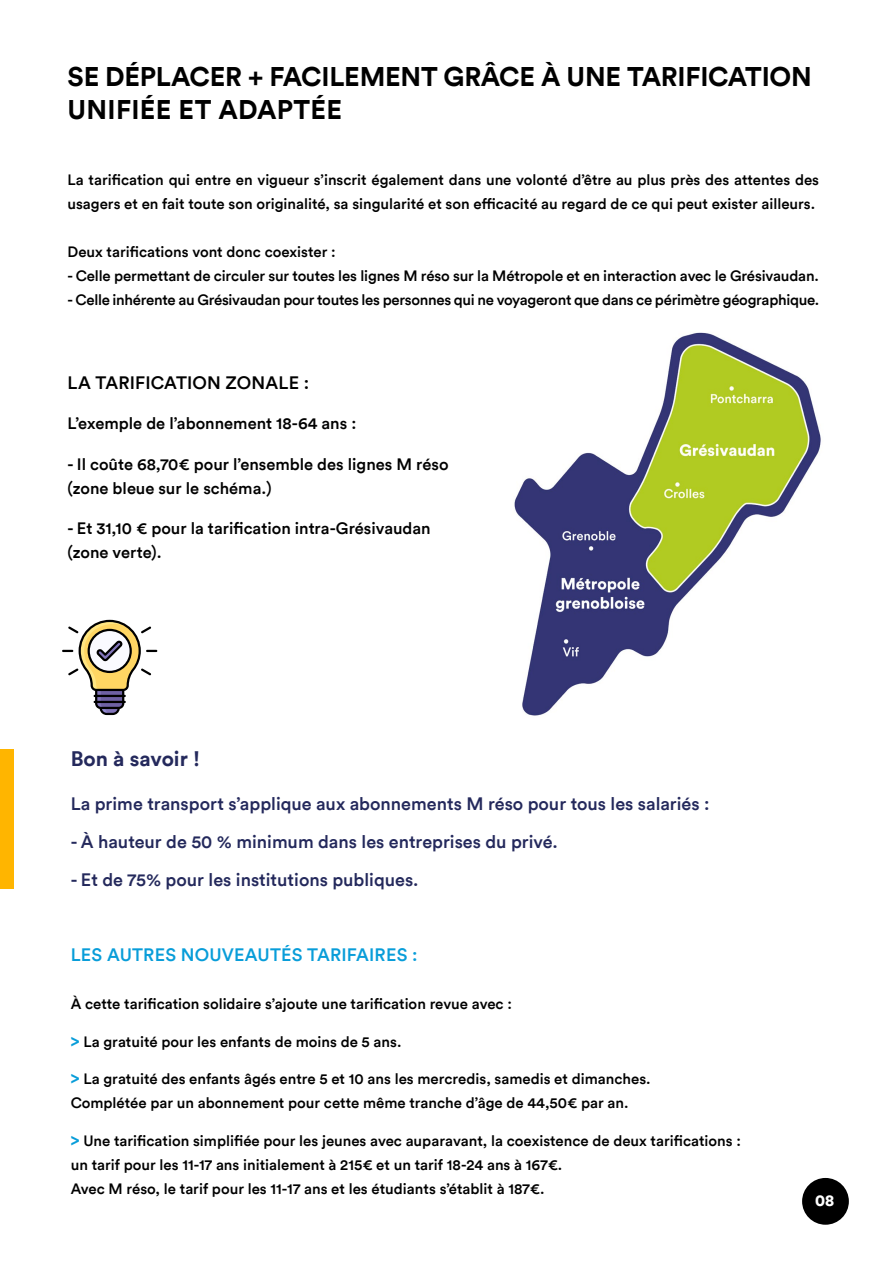
<style>
.page{position:relative;width:893px;height:1263px;background:#fff}
.page>*{position:absolute;margin:0;border:0;box-sizing:border-box;transform-origin:0 0}
.t1{font:700 27px/33px "Circular";letter-spacing:-.01em;color:#000}
.t2{font:700 21px "Circular";color:#24295c}
.t3{font:500 18px "Circular";color:#24295c}
.t4{font:500 18px "Circular";letter-spacing:.01em;color:#089dd9}
.t5{font:500 18px "Circular";letter-spacing:.01em;color:#000}
.t6{font:500 16.5px/24px "Circular";color:#000}
.t7{font:900 15.9px "Circular";color:#fff}
.t8{font:500 15px/24px "Circular";color:#000}
.t9{font:500 15px "Circular";letter-spacing:-.02em;color:#000}
.s1{font-weight:700;font-size:18px;color:#089dd9}
</style>
<div class="page">
<img style="left:514px;top:332px;width:307px;height:384px">
<div style="left:0;top:749px;width:14px;height:140px;background:#ffb500"></div>
<svg style="left:62px;top:619px;width:95px;height:96px"></svg>
<div style="left:802px;top:1178px;width:47px;height:47px;background:#000;border-radius:50%"></div>
<h1 class="t1" style="left:68px;top:59px;width:746px">SE DÉPLACER + FACILEMENT GRÂCE À UNE TARIFICATION<br>UNIFIÉE ET ADAPTÉE</h1>
<p class="t8" style="left:68px;top:167px;width:753px">La tarification qui entre en vigueur s’inscrit également dans une volonté d’être au plus près des attentes des usagers et en fait toute son originalité, sa singularité et son efficacité au regard de ce qui peut exister ailleurs.</p>
<p class="t8" style="left:68px;top:239px;width:270px">Deux tarifications vont donc coexister :</p>
<p class="t8" style="left:68px;top:263px;width:753px">- Celle permettant de circuler sur toutes les lignes M réso sur la Métropole et en interaction avec le Grésivaudan.</p>
<p class="t9" style="left:68px;top:289px;width:753px">- Celle inhérente au Grésivaudan pour toutes les personnes qui ne voyageront que dans ce périmètre géographique.</p>
<p class="t5" style="left:68px;top:370px;width:243px">LA TARIFICATION ZONALE :</p>
<p class="t6" style="left:67px;top:411px;width:290px">L’exemple de l’abonnement 18-64 ans :</p>
<p class="t6" style="left:67px;top:451px;width:383px">- Il coûte 68,70€ pour l’ensemble des lignes M réso (zone bleue sur le schéma.)</p>
<p class="t6" style="left:67px;top:516px;width:365px">- Et 31,10 € pour la tarification intra-Grésivaudan (zone verte).</p>
<h2 class="t2" style="left:71px;top:745px;width:131px">Bon à savoir !</h2>
<p class="t3" style="left:71px;top:791px;width:640px">La prime transport s’applique aux abonnements M réso pour tous les salariés :</p>
<p class="t3" style="left:71px;top:829px;width:489px">- À hauteur de 50 % minimum dans les entreprises du privé.</p>
<p class="t3" style="left:71px;top:867px;width:349px">- Et de 75% pour les institutions publiques.</p>
<p class="t4" style="left:71px;top:943px;width:348px">LES AUTRES NOUVEAUTÉS TARIFAIRES :</p>
<p class="t8" style="left:71px;top:991px;width:443px">À cette tarification solidaire s’ajoute une tarification revue avec :</p>
<p class="t8" style="left:71px;top:1029px;width:332px"><span class="s1">&gt;</span> La gratuité pour les enfants de moins de 5 ans.</p>
<p class="t8" style="left:71px;top:1066px;width:581px"><span class="s1">&gt;</span> La gratuité des enfants âgés entre 5 et 10 ans les mercredis, samedis et dimanches.<br>Complétée par un abonnement pour cette même tranche d’âge de 44,50€ par an.</p>
<p class="t8" style="left:71px;top:1128px;width:672px"><span class="s1">&gt;</span> Une tarification simplifiée pour les jeunes avec auparavant, la coexistence de deux tarifications : un tarif pour les 11-17 ans initialement à 215€ et un tarif 18-24 ans à 167€.<br>Avec M réso, le tarif pour les 11-17 ans et les étudiants s’établit à 187€.</p>
<p class="t7" style="left:815px;top:1189px;width:21px">08</p>
</div>
